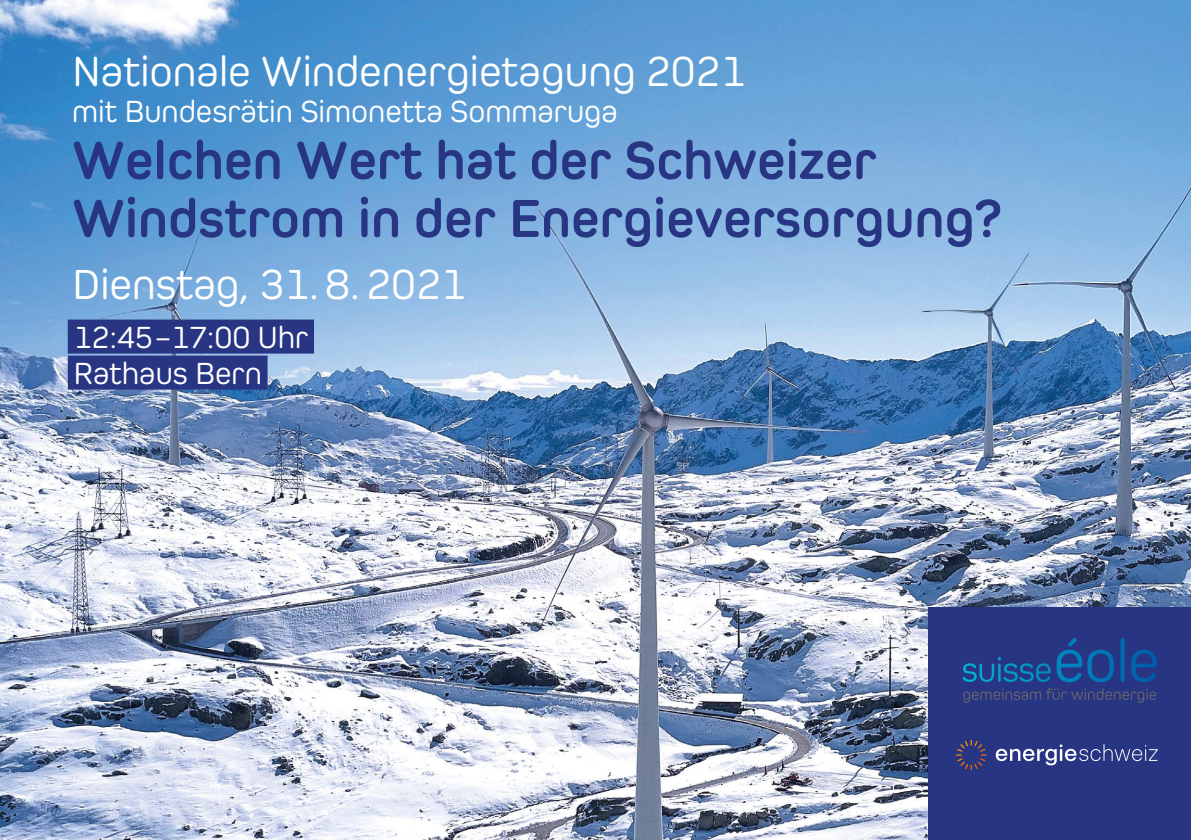
<style>
.page{position:relative;width:1191px;height:840px;background:#fff}
.page>*{position:absolute;margin:0;border:0;box-sizing:border-box;transform-origin:0 0}
.t1{font:700 56px/58px "Pero W01";color:#283583}
.t2{font:44px "Pero W01";color:#fff}
.t3{font:32px/36px "Pero W01";color:#fff}
</style>
<div class="page">
<img style="left:0;top:0;width:1191px;height:839px">
<div style="left:928px;top:607px;width:263px;height:232px;background:#283583"></div>
<div style="left:68px;top:319px;width:246px;height:34px;background:#283583"></div>
<div style="left:68px;top:355px;width:199px;height:34px;background:#283583"></div>
<svg style="left:962px;top:657px;width:88px;height:24px"></svg>
<svg style="left:1056px;top:638px;width:57px;height:43px"></svg>
<svg style="left:1120px;top:637px;width:4px;height:44px"></svg>
<svg style="left:1131px;top:649px;width:25px;height:32px"></svg>
<svg style="left:963px;top:688px;width:193px;height:14px"></svg>
<svg style="left:995px;top:744px;width:162px;height:21px"></svg>
<svg style="left:956px;top:740px;width:30px;height:29px"></svg>
<p class="t2" style="left:72px;top:47px;width:675px">Nationale Windenergietagung 2021</p>
<p class="t3" style="left:72px;top:93px;width:547px">mit Bundesrätin Simonetta Sommaruga</p>
<p class="t1" style="left:72px;top:130px;width:931px">Welchen Wert hat der Schweizer<br>Windstrom in der Energieversorgung?</p>
<p class="t2" style="left:72px;top:259px;width:395px">Dienstag, 31. 8. 2021</p>
<p class="t3" style="left:73px;top:318px;width:236px">12:45–17:00 Uhr<br>Rathaus Bern</p>
</div>
